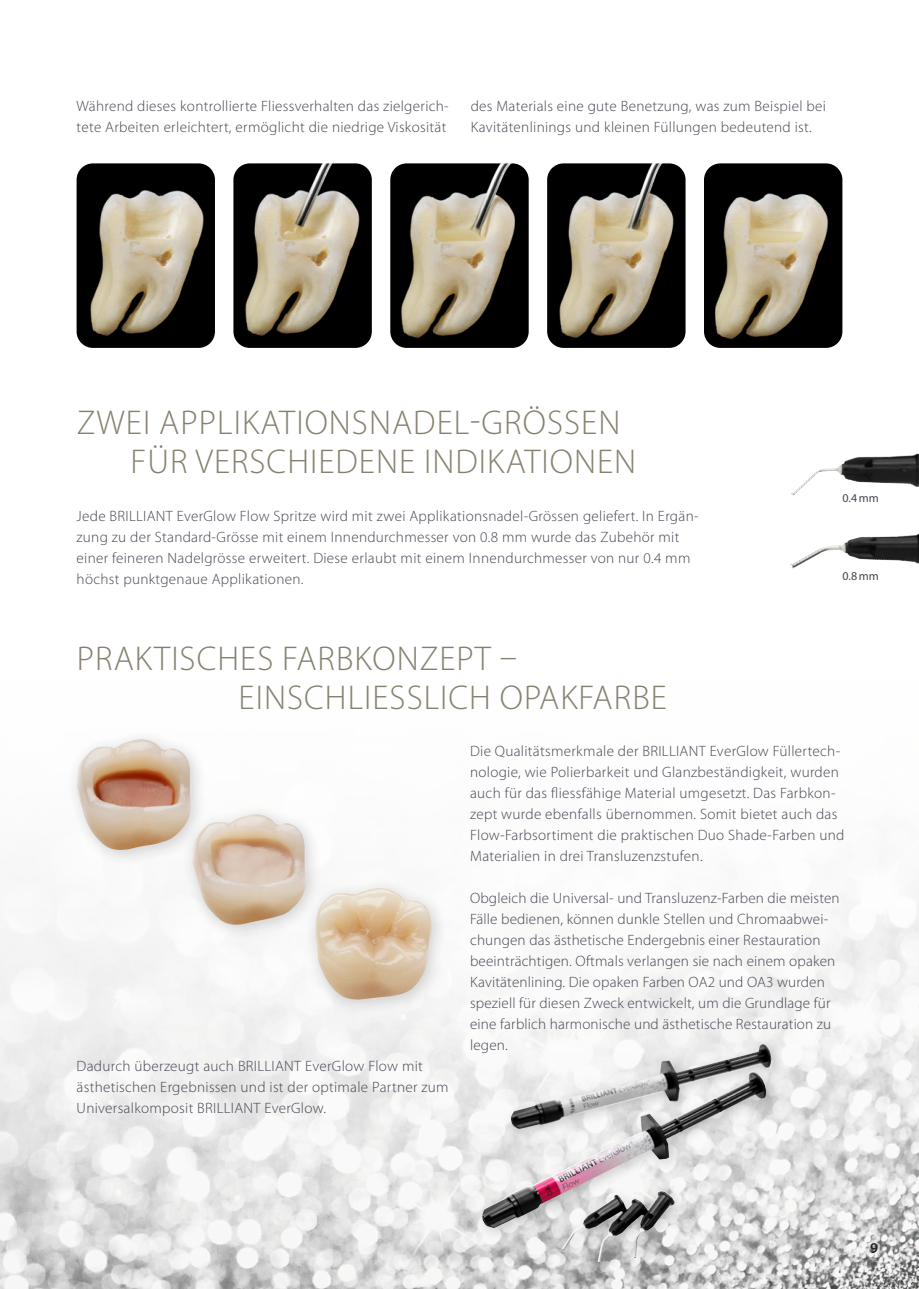
<style>
.page{position:relative;width:919px;height:1289px;background:#fff}
.page>*{position:absolute;margin:0;border:0;box-sizing:border-box;transform-origin:0 0}
.t1{font:300 34.5px/39px "Myriad Pro";letter-spacing:.03em;color:#86816f}
.t2{font:300 15px/21px "Myriad Pro";letter-spacing:.02em;color:#444652}
.t3{font:600 15px "Myriad Pro";color:#231f20}
.t4{font:12px "Myriad Pro";letter-spacing:.06em;color:#444652}
</style>
<div class="page">
<img style="left:0;top:175px;width:918px;height:1113px">
<img style="left:77px;top:163px;width:138px;height:185px">
<img style="left:233px;top:163px;width:139px;height:185px">
<img style="left:390px;top:163px;width:138px;height:185px">
<img style="left:547px;top:163px;width:138px;height:185px">
<img style="left:704px;top:163px;width:138px;height:185px">
<div style="left:66px;top:727px;width:142px;height:140px;background:#231f20;opacity:.2"></div>
<img style="left:77px;top:738px;width:113px;height:113px">
<div style="left:181px;top:802px;width:142px;height:139px;background:#231f20;opacity:.2"></div>
<img style="left:191px;top:813px;width:115px;height:111px">
<div style="left:304px;top:876px;width:145px;height:140px;background:#231f20;opacity:.2"></div>
<img style="left:315px;top:887px;width:117px;height:112px">
<div style="left:503px;top:1036px;width:283px;height:107px;background:#231f20;opacity:.2"></div>
<img style="left:510px;top:1044px;width:262px;height:20px">
<div style="left:474px;top:1064px;width:306px;height:211px;background:#231f20;opacity:.2"></div>
<img style="left:481px;top:1071px;width:285px;height:178px">
<img style="left:789px;top:416px;width:129px;height:152px">
<p class="t2" style="left:77px;top:95px;width:373px">Während dieses kontrollierte Fliessverhalten das zielgerich&shy;tete Arbeiten erleichtert, ermöglicht die niedrige Viskosität</p>
<p class="t2" style="left:470px;top:95px;width:357px">des Materials eine gute Benetzung, was zum Beispiel bei<br>Kavitätenlinings und kleinen Füllungen bedeutend ist.</p>
<h1 class="t1" style="left:131px;top:403px;width:507px;text-indent:-54px">ZWEI APPLIKATIONSNADEL-GRÖSSEN<br>FÜR VERSCHIEDENE INDIKATIONEN</h1>
<p class="t2" style="left:77px;top:505px;width:623px">Jede BRILLIANT EverGlow Flow Spritze wird mit zwei Applikationsnadel-Grössen geliefert. In Ergän&shy;zung zu der Standard-Grösse mit einem Innendurchmesser von 0.8 mm wurde das Zubehör mit einer feineren Nadelgrösse erweitert. Diese erlaubt mit einem Innendurchmesser von nur 0.4 mm höchst punktgenaue Applikationen.</p>
<p class="t4" style="left:842px;top:490px;width:38px">0.4mm</p>
<p class="t4" style="left:842px;top:568px;width:38px">0.8mm</p>
<h1 class="t1" style="left:239px;top:638px;width:429px;text-indent:-162px">PRAKTISCHES FARBKONZEPT –<br>EINSCHLIESSLICH OPAKFARBE</h1>
<p class="t2" style="left:470px;top:740px;width:376px">Die Qualitätsmerkmale der BRILLIANT EverGlow Füllertech&shy;nologie, wie Polierbarkeit und Glanzbeständigkeit, wurden auch für das fliessfähige Material umgesetzt. Das Farbkon&shy;zept wurde ebenfalls übernommen. Somit bietet auch das Flow-Farbsortiment die praktischen Duo Shade-Farben und Materialien in drei Transluzenzstufen.</p>
<p class="t2" style="left:470px;top:887px;width:371px">Obgleich die Universal- und Transluzenz-Farben die meisten Fälle bedienen, können dunkle Stellen und Chromaabwei&shy;chungen das ästhetische Endergebnis einer Restauration beeinträchtigen. Oftmals verlangen sie nach einem opaken Kavitätenlining. Die opaken Farben OA2 und OA3 wurden speziell für diesen Zweck entwickelt, um die Grundlage für eine farblich harmonische und ästhetische Restauration zu legen.</p>
<p class="t2" style="left:77px;top:1054px;width:373px">Dadurch überzeugt auch BRILLIANT EverGlow Flow mit ästhetischen Ergebnissen und ist der optimale Partner zum<br>Universalkomposit BRILLIANT EverGlow.</p>
<p class="t3" style="left:870px;top:1238px;width:10px">9</p>
</div>
